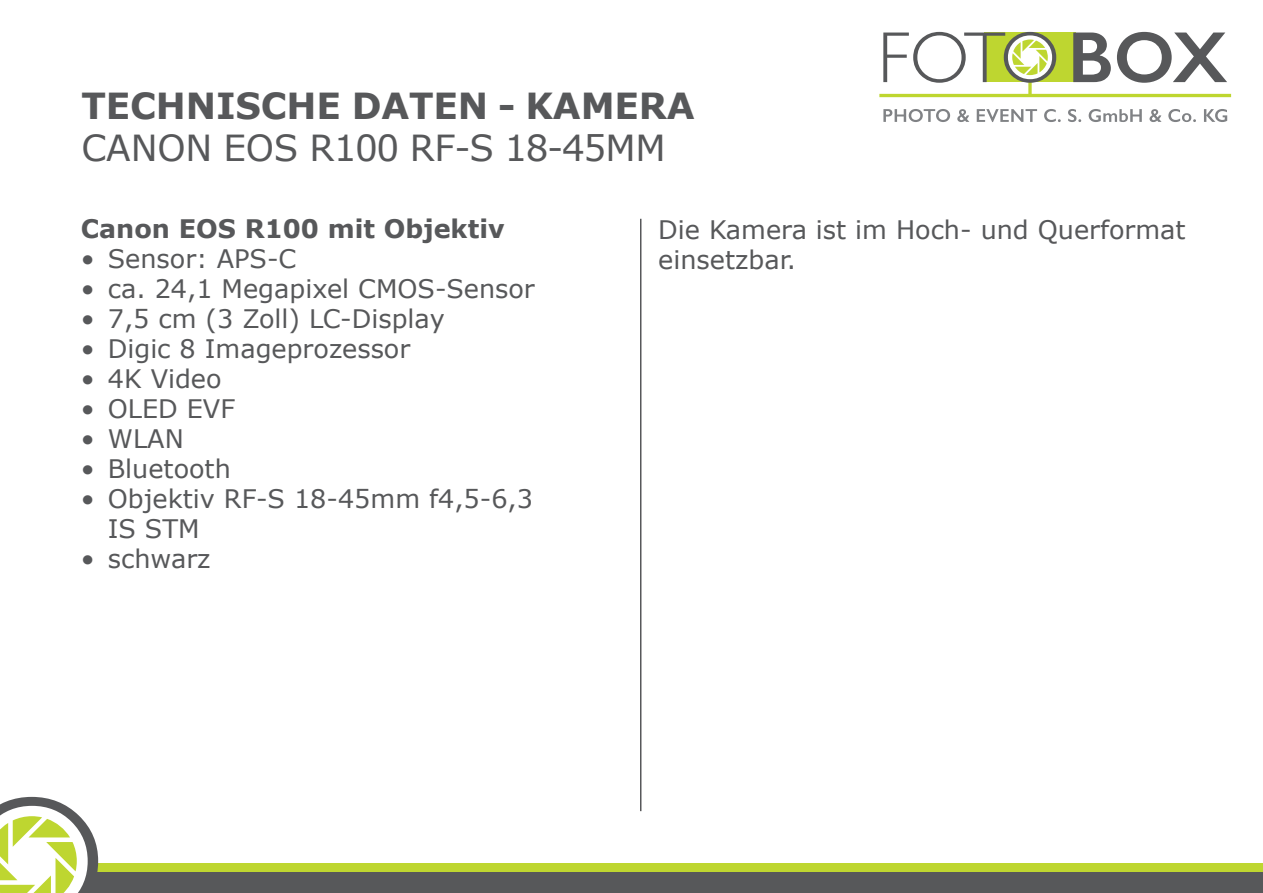
<style>
.page{position:relative;width:1263px;height:893px;background:#fff}
.page>*{position:absolute;margin:0;border:0;box-sizing:border-box;transform-origin:0 0}
.t1{font:35.85px "Verdana";letter-spacing:-.005em;color:#57585a}
.t2{font:700 35.85px "Verdana";letter-spacing:-.005em;color:#57585a}
.t3{font:25.5px/30px "Verdana";color:#57585a}
.t4{font:700 25.5px "Verdana";color:#57585a}
</style>
<div class="page">
<svg style="left:879px;top:32px;width:352px;height:65px"></svg>
<svg style="left:883px;top:109px;width:344px;height:13px"></svg>
<div style="left:0;top:864px;width:1263px;height:29px;background:#bed630"></div>
<div style="left:0;top:872px;width:1263px;height:21px;background:#57585a"></div>
<svg style="left:0;top:797px;width:98px;height:96px"></svg>
<hr style="left:640px;top:219px;width:1px;height:592px;background:#57585a">
<p class="t2" style="left:81px;top:80px;width:615px">TECHNISCHE DATEN - KAMERA</p>
<p class="t1" style="left:81px;top:123px;width:586px">CANON EOS R100 RF-S 18-45MM</p>
<p class="t4" style="left:81px;top:211px;width:425px">Canon EOS R100 mit Objektiv</p>
<p class="t3" style="left:81px;top:244px;width:217px">• Sensor: APS-C</p>
<p class="t3" style="left:81px;top:274px;width:455px">• ca. 24,1 Megapixel CMOS-Sensor</p>
<p class="t3" style="left:81px;top:304px;width:365px">• 7,5 cm (3 Zoll) LC-Display</p>
<p class="t3" style="left:81px;top:334px;width:331px">• Digic 8 Imageprozessor</p>
<p class="t3" style="left:81px;top:364px;width:142px">• 4K Video</p>
<p class="t3" style="left:81px;top:394px;width:156px">• OLED EVF</p>
<p class="t3" style="left:81px;top:424px;width:104px">• WLAN</p>
<p class="t3" style="left:81px;top:454px;width:152px">• Bluetooth</p>
<p class="t3" style="left:108px;top:484px;width:427px;text-indent:-27px">• Objektiv RF-S 18-45mm f4,5-6,3<br>IS STM</p>
<p class="t3" style="left:81px;top:544px;width:131px">• schwarz</p>
<p class="t3" style="left:658px;top:214px;width:529px">Die Kamera ist im Hoch- und Querformat einsetzbar.</p>
</div>
